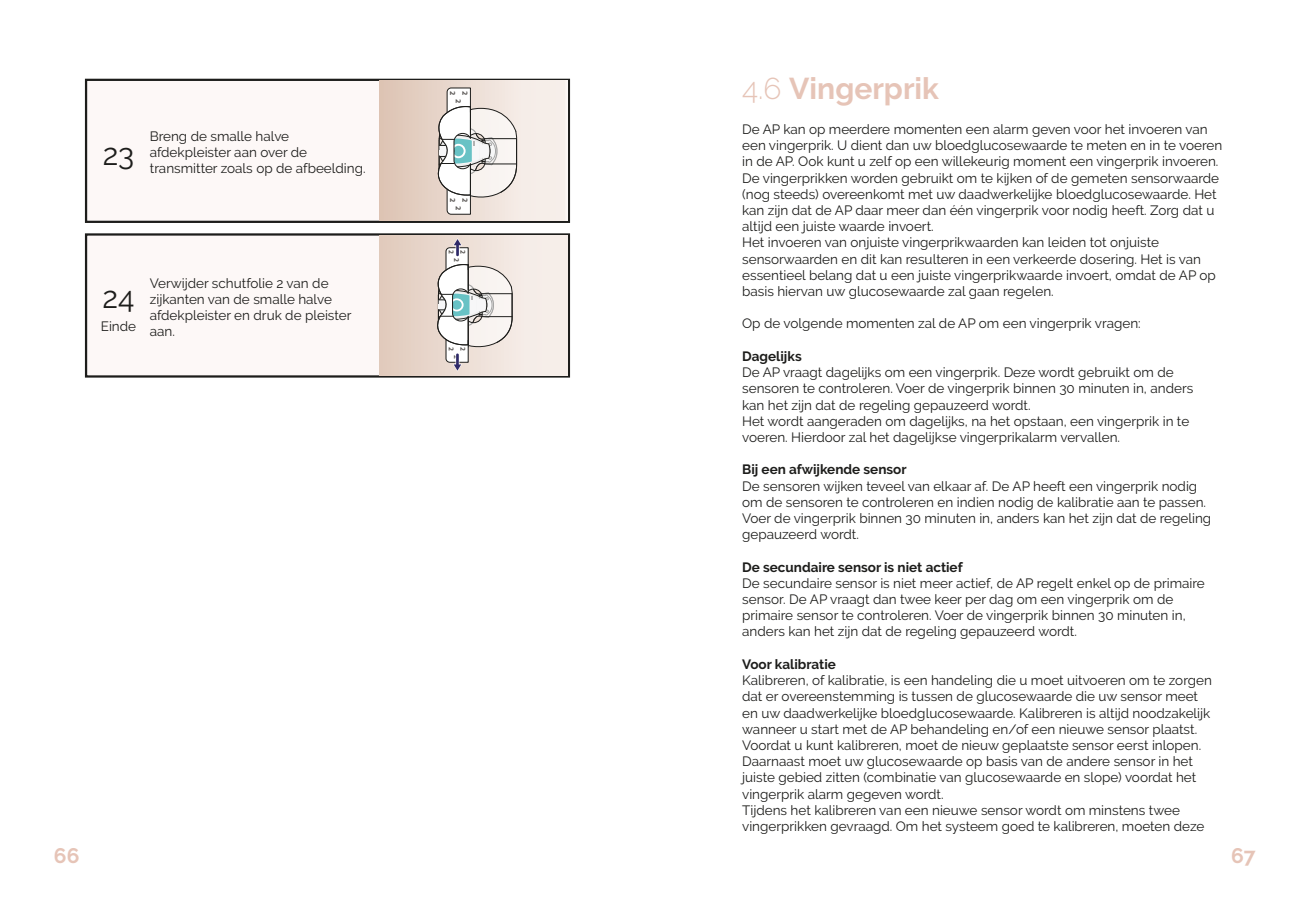
<style>
.page{position:relative;width:1310px;height:919px;background:#fff}
.page>*{position:absolute;margin:0;border:0;box-sizing:border-box;transform-origin:0 0}
.H4-Sensoren{font:700 30px "Raleway";color:#e6c4b7}
.t1{font:30px "Raleway";color:#1d1d1b}
.t2{font:700 21px "Raleway";color:#e6c4b7}
.t3{font:13.5px/16.2px "Raleway";color:#1d1d1b}
.t4{font:700 13.5px "Raleway";color:#1d1d1b}
.t5{font:700 7.8px "Myriad Pro";color:#5b5856}
.t6{font:700 7.35px "Myriad Pro";color:#5b5856;scale:.95 1}
.s1{font-weight:300}
</style>
<div class="page">
<svg style="left:84px;top:78px;width:487px;height:145px"></svg>
<svg style="left:84px;top:233px;width:487px;height:145px"></svg>
<div style="left:379px;top:81px;width:189px;height:140px;background:linear-gradient(to right,#dec5b5,#faf5f3)"></div>
<svg style="left:434px;top:87px;width:83px;height:128px"></svg>
<div style="left:379px;top:235px;width:189px;height:140px;background:linear-gradient(to right,#e1cbbd,#f9f3f0)"></div>
<svg style="left:433px;top:238px;width:80px;height:133px"></svg>
<p class="t1" style="left:103px;top:137px;width:33px">23</p>
<p class="t3" style="left:150px;top:128px;width:217px">Breng de smalle halve afdekpleister aan over de transmitter zoals op de afbeelding.</p>
<p class="t1" style="left:102px;top:280px;width:34px">24</p>
<p class="t3" style="left:101px;top:318px;width:37px">Einde</p>
<p class="t3" style="left:150px;top:274px;width:203px">Verwijder schutfolie 2 van de zijkanten van de smalle halve afdekpleister en druk de pleister aan.</p>
<p class="t5" style="left:458px;top:91px;width:6px;rotate:90deg">2</p>
<p class="t5" style="left:470px;top:91px;width:6px;rotate:90deg">2</p>
<p class="t5" style="left:463px;top:99px;width:6px;rotate:90deg">2</p>
<p class="t5" style="left:458px;top:198px;width:6px;rotate:90deg">2</p>
<p class="t5" style="left:470px;top:198px;width:6px;rotate:90deg">2</p>
<p class="t5" style="left:463px;top:206px;width:6px;rotate:90deg">2</p>
<p class="t6" style="left:456px;top:250px;width:6px;rotate:90deg">2</p>
<p class="t6" style="left:468px;top:250px;width:6px;rotate:90deg">2</p>
<p class="t6" style="left:461px;top:257px;width:6px;rotate:90deg">2</p>
<p class="t6" style="left:456px;top:347px;width:6px;rotate:90deg">2</p>
<p class="t6" style="left:468px;top:347px;width:6px;rotate:90deg">2</p>
<p class="t6" style="left:461px;top:355px;width:6px;rotate:90deg">2</p>
<p class="H4-Sensoren" style="left:742px;top:72px;width:198px"><span class="s1">4.6</span> Vingerprik</p>
<p class="t3" style="left:742px;top:121px;width:482px">De AP kan op meerdere momenten een alarm geven voor het invoeren van een vingerprik. U dient dan uw bloedglucosewaarde te meten en in te voeren in de AP. Ook kunt u zelf op een willekeurig moment een vingerprik invoeren.</p>
<p class="t3" style="left:742px;top:170px;width:478px">De vingerprikken worden gebruikt om te kijken of de gemeten sensorwaarde (nog steeds) overeenkomt met uw daadwerkelijke bloedglucosewaarde. Het kan zijn dat de AP daar meer dan één vingerprik voor nodig heeft. Zorg dat u altijd een juiste waarde invoert.</p>
<p class="t3" style="left:742px;top:234px;width:475px">Het invoeren van onjuiste vingerprikwaarden kan leiden tot onjuiste sensorwaarden en dit kan resulteren in een verkeerde dosering. Het is van essentieel belang dat u een juiste vingerprikwaarde invoert, omdat de AP op basis hiervan uw glucosewaarde zal gaan regelen.</p>
<p class="t3" style="left:742px;top:315px;width:400px">Op de volgende momenten zal de AP om een vingerprik vragen:</p>
<p class="t4" style="left:742px;top:348px;width:61px">Dagelijks</p>
<p class="t3" style="left:742px;top:364px;width:453px">De AP vraagt dagelijks om een vingerprik. Deze wordt gebruikt om de sensoren te controleren. Voer de vingerprik binnen 30 minuten in, anders</p>
<p class="t3" style="left:742px;top:396px;width:290px">kan het zijn dat de regeling gepauzeerd wordt.</p>
<p class="t3" style="left:742px;top:413px;width:448px">Het wordt aangeraden om dagelijks, na het opstaan, een vingerprik in te voeren. Hierdoor zal het dagelijkse vingerprikalarm vervallen.</p>
<p class="t4" style="left:742px;top:462px;width:166px">Bij een afwijkende sensor</p>
<p class="t3" style="left:742px;top:477px;width:456px">De sensoren wijken teveel van elkaar af. De AP heeft een vingerprik nodig</p>
<p class="t3" style="left:742px;top:494px;width:470px">om de sensoren te controleren en indien nodig de kalibratie aan te passen.<br>Voer de vingerprik binnen 30 minuten in, anders kan het zijn dat de regeling gepauzeerd wordt.</p>
<p class="t4" style="left:742px;top:559px;width:222px">De secundaire sensor is niet actief</p>
<p class="t3" style="left:742px;top:575px;width:464px">De secundaire sensor is niet meer actief, de AP regelt enkel op de primaire sensor. De AP vraagt dan twee keer per dag om een vingerprik om de primaire sensor te controleren. Voer de vingerprik binnen 30 minuten in, anders kan het zijn dat de regeling gepauzeerd wordt.</p>
<p class="t4" style="left:742px;top:656px;width:95px">Voor kalibratie</p>
<p class="t3" style="left:742px;top:672px;width:471px">Kalibreren, of kalibratie, is een handeling die u moet uitvoeren om te zorgen dat er overeenstemming is tussen de glucosewaarde die uw sensor meet en uw daadwerkelijke bloedglucosewaarde. Kalibreren is altijd noodzakelijk wanneer u start met de AP behandeling en/of een nieuwe sensor plaatst.</p>
<p class="t3" style="left:742px;top:737px;width:464px">Voordat u kunt kalibreren, moet de nieuw geplaatste sensor eerst inlopen.<br>Daarnaast moet uw glucosewaarde op basis van de andere sensor in het juiste gebied zitten (combinatie van glucosewaarde en slope) voordat het vingerprik alarm gegeven wordt.<br>Tijdens het kalibreren van een nieuwe sensor wordt om minstens twee vingerprikken gevraagd. Om het systeem goed te kalibreren, moeten deze</p>
<h2 class="t2" style="left:54px;top:843px;width:27px">66</h2>
<h2 class="t2" style="left:1231px;top:843px;width:26px">67</h2>
</div>
